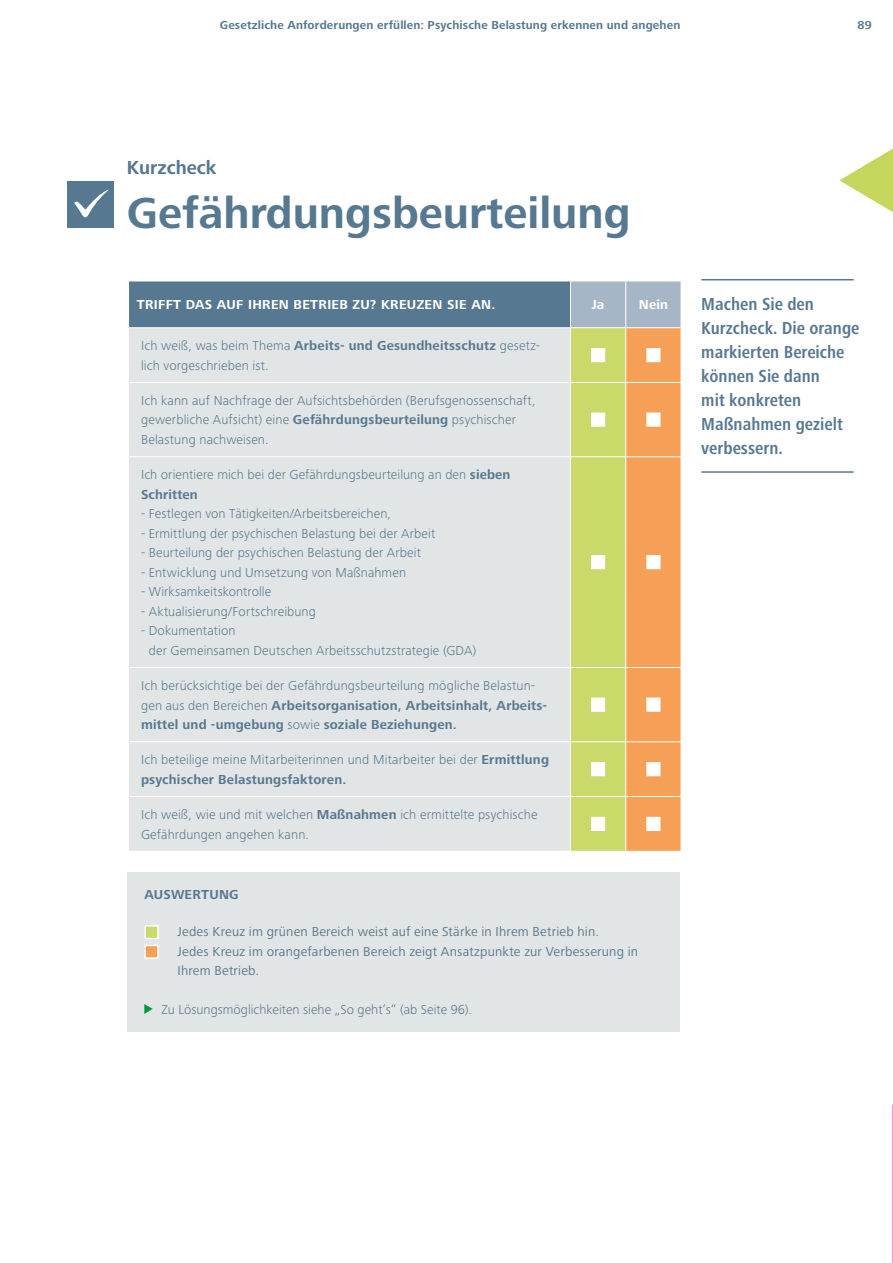
<style>
.page{position:relative;width:893px;height:1263px;background:#fff}
.page>*{position:absolute;margin:0;border:0;box-sizing:border-box;transform-origin:0 0}
.t1{font:700 45px "Frutiger Next Pro";color:#567991}
.t2{font:700 19.5px "Frutiger Next Pro";color:#567991}
.t3{font:700 condensed 18px/24px "Frutiger Next Pro";color:#567991}
.t4{font:300 13.5px/19.5px "Frutiger Next Pro";letter-spacing:.01em;color:#567991}
.t5{font:13.5px/19.5px "Frutiger Next Pro";letter-spacing:.015em;color:#567991}
.t6{font:700 13.5px "Frutiger Next Pro";letter-spacing:.025em;color:#fff}
.t7{font:700 13.5px "Frutiger Next Pro";letter-spacing:.02em;color:#567991}
.t8{font:700 12px "Frutiger Next Pro";letter-spacing:.015em;color:#567991}
.s1{font-weight:700}
.s2{font-family:"INQA Triangel";font-weight:400;font-size:12.45px;color:#00993f}
</style>
<div class="page">
<div style="left:128px;top:281px;width:442px;height:47px;background:#567991"></div>
<div style="left:129px;top:328px;width:441px;height:523px;background:#e2e5e5"></div>
<svg style="left:571px;top:282px;width:110px;height:569px"></svg>
<hr style="left:127px;top:281px;width:2px;height:47px;background:#fff">
<hr style="left:127px;top:281px;width:443px;height:1px;background:#fff">
<hr style="left:625px;top:281px;width:1px;height:46px;background:#fff">
<hr style="left:129px;top:327px;width:441px;height:1px;background:#fff">
<hr style="left:570px;top:327px;width:56px;height:1px;background:#fff">
<hr style="left:626px;top:327px;width:55px;height:1px;background:#fff">
<hr style="left:625px;top:328px;width:1px;height:54px;background:#fff">
<hr style="left:129px;top:382px;width:441px;height:1px;background:#fff">
<hr style="left:570px;top:382px;width:56px;height:1px;background:#fff">
<hr style="left:626px;top:382px;width:55px;height:1px;background:#fff">
<hr style="left:625px;top:383px;width:1px;height:73px;background:#fff">
<hr style="left:129px;top:456px;width:441px;height:1px;background:#fff">
<hr style="left:570px;top:456px;width:56px;height:1px;background:#fff">
<hr style="left:626px;top:456px;width:55px;height:1px;background:#fff">
<hr style="left:625px;top:457px;width:1px;height:210px;background:#fff">
<hr style="left:129px;top:667px;width:441px;height:1px;background:#fff">
<hr style="left:570px;top:667px;width:56px;height:1px;background:#fff">
<hr style="left:626px;top:667px;width:55px;height:1px;background:#fff">
<hr style="left:625px;top:668px;width:1px;height:73px;background:#fff">
<hr style="left:129px;top:741px;width:441px;height:1px;background:#fff">
<hr style="left:570px;top:741px;width:56px;height:1px;background:#fff">
<hr style="left:626px;top:741px;width:55px;height:1px;background:#fff">
<hr style="left:625px;top:742px;width:1px;height:54px;background:#fff">
<hr style="left:129px;top:796px;width:441px;height:1px;background:#fff">
<hr style="left:570px;top:796px;width:56px;height:1px;background:#fff">
<hr style="left:626px;top:796px;width:55px;height:1px;background:#fff">
<hr style="left:625px;top:797px;width:1px;height:54px;background:#fff">
<div style="left:591px;top:348px;width:14px;height:14px;background:#fff"></div>
<div style="left:646px;top:348px;width:14px;height:14px;background:#fff;border:2px solid #fff"></div>
<div style="left:591px;top:412px;width:14px;height:15px;background:#fff;border:2px solid #fff"></div>
<div style="left:646px;top:412px;width:14px;height:15px;background:#fff;border:2px solid #fff"></div>
<div style="left:591px;top:555px;width:14px;height:14px;background:#fff"></div>
<div style="left:646px;top:555px;width:14px;height:14px;background:#fff;border:2px solid #fff"></div>
<div style="left:591px;top:697px;width:14px;height:15px;background:#fff;border:2px solid #fff"></div>
<div style="left:646px;top:697px;width:14px;height:15px;background:#fff;border:2px solid #fff"></div>
<div style="left:591px;top:762px;width:14px;height:14px;background:#fff"></div>
<div style="left:646px;top:762px;width:14px;height:14px;background:#fff;border:2px solid #fff"></div>
<div style="left:591px;top:817px;width:14px;height:14px;background:#fff"></div>
<div style="left:646px;top:817px;width:14px;height:14px;background:#fff;border:2px solid #fff"></div>
<div style="left:127px;top:872px;width:553px;height:159px;background:#e2e5e5"></div>
<div style="left:145px;top:925px;width:14px;height:14px;background:#cad96a;border:2px solid #fff"></div>
<div style="left:145px;top:945px;width:14px;height:14px;background:#f5a056;border:2px solid #fff"></div>
<div style="left:67px;top:181px;width:47px;height:46px;background:#567991"></div>
<svg style="left:74px;top:190px;width:35px;height:27px"></svg>
<hr style="left:701px;top:279px;width:153px;height:1px;background:#567991">
<hr style="left:701px;top:471px;width:153px;height:2px;background:#567991">
<svg style="left:839px;top:148px;width:54px;height:1115px"></svg>
<p class="t8" style="left:220px;top:18px;width:462px">Gesetzliche Anforderungen erfüllen: Psychische Belastung erkennen und angehen</p>
<p class="t8" style="left:857px;top:18px;width:16px">89</p>
<h2 class="t2" style="left:127px;top:156px;width:91px">Kurzcheck</h2>
<h1 class="t1" style="left:127px;top:187px;width:505px">Gefährdungsbeurteilung</h1>
<p class="t6" style="left:137px;top:297px;width:360px">TRIFFT DAS AUF IHREN BETRIEB ZU? KREUZEN SIE AN.</p>
<p class="t6" style="left:592px;top:297px;width:14px">Ja</p>
<p class="t6" style="left:639px;top:297px;width:31px">Nein</p>
<p class="t4" style="left:141px;top:336px;width:401px">Ich weiß, was beim Thema <span class="s1">Arbeits- und Gesundheitsschutz</span> gesetz&shy;lich vorgeschrieben ist.</p>
<p class="t4" style="left:141px;top:391px;width:396px">Ich kann auf Nachfrage der Aufsichtsbehörden (Berufsgenossenschaft, gewerbliche Aufsicht) eine <span class="s1">Gefährdungsbeurteilung</span> psychischer<br>Belastung nachweisen.</p>
<p class="t4" style="left:141px;top:465px;width:371px">Ich orientiere mich bei der Gefährdungsbeurteilung an den <span class="s1">sieben<br>Schritten</span></p>
<p class="t4" style="left:141px;top:504px;width:251px">- Festlegen von Tätigkeiten/Arbeitsbereichen,</p>
<p class="t4" style="left:141px;top:523px;width:296px">- Ermittlung der psychischen Belastung bei der Arbeit</p>
<p class="t4" style="left:141px;top:543px;width:281px">- Beurteilung der psychischen Belastung der Arbeit</p>
<p class="t4" style="left:141px;top:562px;width:267px">- Entwicklung und Umsetzung von Maßnahmen</p>
<p class="t4" style="left:141px;top:582px;width:132px">- Wirksamkeitskontrolle</p>
<p class="t4" style="left:141px;top:601px;width:176px">- Aktualisierung/Fortschreibung</p>
<p class="t4" style="left:149px;top:621px;width:329px;text-indent:-8px">- Dokumentation<br>der Gemeinsamen Deutschen Arbeitsschutzstrategie (GDA)</p>
<p class="t4" style="left:141px;top:676px;width:408px">Ich berücksichtige bei der Gefährdungsbeurteilung mögliche Belastun&shy;gen aus den Bereichen <span class="s1">Arbeitsorganisation, Arbeitsinhalt, Arbeits&shy;mittel und -umgebung</span> sowie <span class="s1">soziale Beziehungen.</span></p>
<p class="t4" style="left:141px;top:750px;width:410px">Ich beteilige meine Mitarbeiterinnen und Mitarbeiter bei der <span class="s1">Ermittlung psychischer Belastungsfaktoren.</span></p>
<p class="t4" style="left:141px;top:805px;width:398px">Ich weiß, wie und mit welchen <span class="s1">Maßnahmen</span> ich ermittelte psychische<br>Gefährdungen angehen kann.</p>
<p class="t7" style="left:145px;top:887px;width:96px">AUSWERTUNG</p>
<p class="t5" style="left:178px;top:922px;width:462px">Jedes Kreuz im grünen Bereich weist auf eine Stärke in Ihrem Betrieb hin.<br>Jedes Kreuz im orangefarbenen Bereich zeigt Ansatzpunkte zur Verbesserung in<br>Ihrem Betrieb.</p>
<p class="t4" style="left:145px;top:1000px;width:329px"><span class="s2">&gt;</span> Zu Lösungsmöglichkeiten siehe „So geht’s“ (ab Seite 96).</p>
<h3 class="t3" style="left:701px;top:292px;width:160px">Machen Sie den<br>Kurzcheck. Die orange markierten Bereiche können Sie dann<br>mit konkreten<br>Maßnahmen gezielt verbessern.</h3>
</div>
